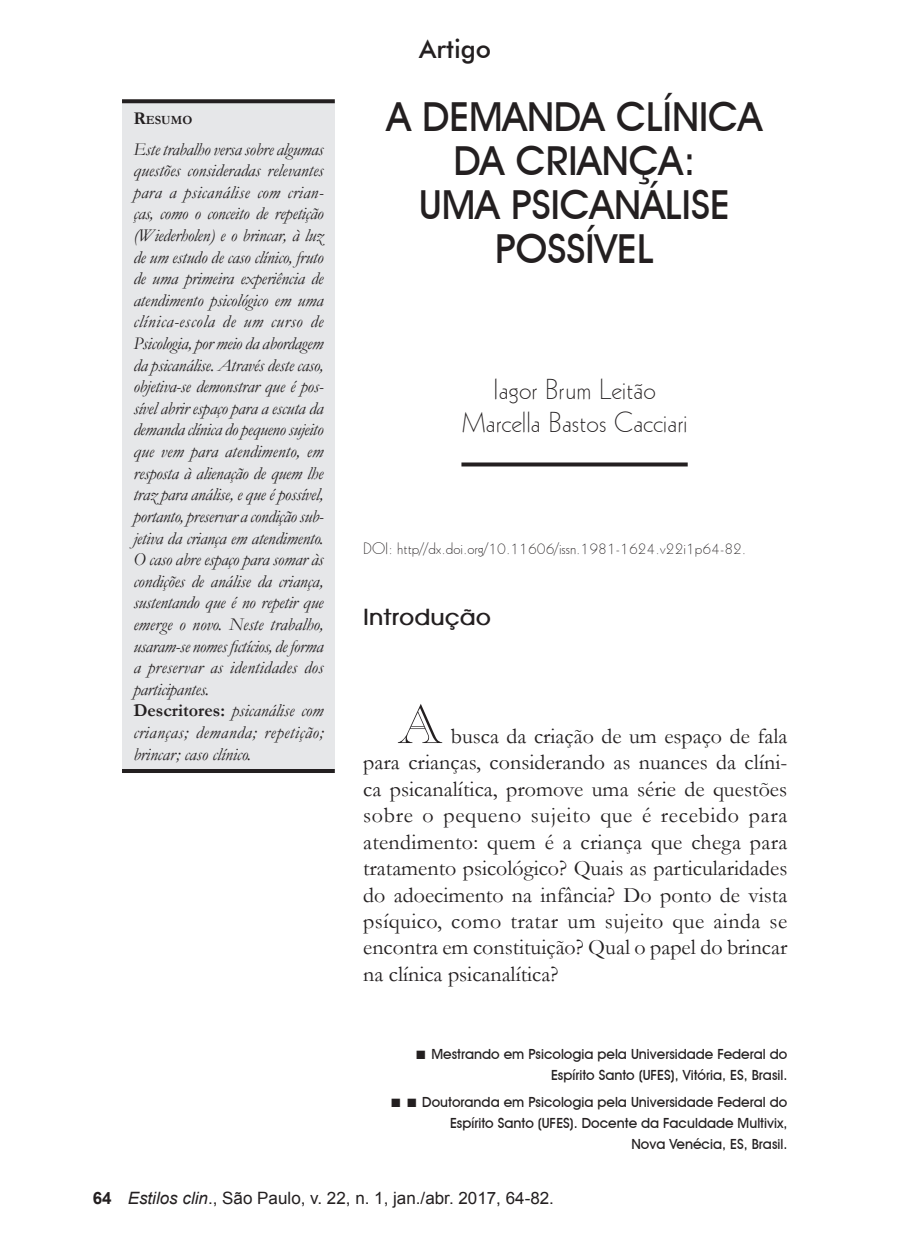
<style>
.page{position:relative;width:908px;height:1248px;background:#fff}
.page>*{position:absolute;margin:0;border:0;box-sizing:border-box;transform-origin:0 0}
.capitular{font:54px "Casque Open Face";color:#231f20}
.titulo{font:500 40px/44px "Avant Garde IT Cby BT";color:#231f20;text-align:center}
.autores{font:28px/33.6px "Geometric 231 BT Light C";color:#231f20;text-align:center}
.TEXTO{font:500 26px "Futura BT";color:#231f20}
.capitular-2{font:22px/26.4px "Garamond";color:#231f20;text-align:justify}
.sub_1{font:700 22px "Avant Garde";color:#231f20}
.resumo{font:italic 18px/21.6px "Garamond";letter-spacing:.01em;color:#231f20;text-align:justify}
.rodape{font:17px "Arial";color:#231f20}
.t1{font:700 17px "Arial";color:#231f20}
.doi{font:16px "Geometric 231 BT Light C";color:#231f20}
.notas{font:500 14px/21px "Avant Garde IT Cby BT";color:#231f20;text-align:right}
.tit-resumo{font:700 12.6px "Garamond";color:#231f20}
.s1{font-size:18px}
.s2{font-weight:700;font-style:normal}
.s3{font-family:"Arial";font-weight:400;font-size:18px}
.s4{font-style:italic}
</style>
<div class="page">
<div style="left:122px;top:101px;width:212px;height:670px;background:#e6e7e9"></div>
<svg style="left:122px;top:99px;width:212px;height:4px"></svg>
<hr style="left:122px;top:769px;width:212px;height:4px;background:#231f20">
<svg style="left:461px;top:462px;width:226px;height:4px"></svg>
<p class="tit-resumo" style="left:133px;top:112px;width:61px"><span class="s1">R</span>ESUMO</p>
<p class="resumo" style="left:133px;top:138px;width:192px">Este trabalho versa sobre algumas questões consideradas relevantes para a psicanálise com crian&shy;ças, como o conceito de repetição (Wiederholen) e o brincar, à luz de um estudo de caso clínico, fruto de uma primeira experiência de atendimento psicológico em uma clínica-escola de um curso de Psicologia, por meio da abordagem da psicanálise. Através deste caso, objetiva-se demonstrar que é pos&shy;sível abrir espaço para a escuta da demanda clínica do pequeno sujeito que vem para atendimento, em resposta à alienação de quem lhe traz para análise, e que é possível, portanto, preservar a condição sub&shy;jetiva da criança em atendimento.<br>O caso abre espaço para somar às condições de análise da criança, sustentando que é no repetir que emerge o novo. Neste trabalho, usaram-se nomes fictícios, de forma a preservar as identidades dos participantes.</p>
<p class="resumo" style="left:133px;top:699px;width:191px"><span class="s2">Descritores:</span> psicanálise com crianças; demanda; repetição; brincar; caso clínico.</p>
<p class="TEXTO" style="left:419px;top:33px;width:73px">Artigo</p>
<p class="titulo" style="left:386px;top:94px;width:377px">A DEMANDA CLÍNICA<br>DA CRIANÇA:<br>UMA PSICANÁLISE<br>POSSÍVEL</p>
<p class="autores" style="left:461px;top:371px;width:227px">Iagor Brum Leitão<br>Marcella Bastos Cacciari</p>
<p class="doi" style="left:363px;top:538px;width:384px">DOI: http//dx.doi.org/10.11606/issn.1981-1624.v22i1p64-82.</p>
<p class="sub_1" style="left:363px;top:603px;width:129px">Introdução</p>
<p class="capitular" style="left:397px;top:691px;width:48px">A</p>
<p class="capitular-2" style="left:363px;top:722px;width:425px;text-indent:88px">busca da criação de um espaço de fala para crianças, considerando as nuances da clíni&shy;ca psicanalítica, promove uma série de questões sobre o pequeno sujeito que é recebido para atendimento: quem é a criança que chega para tratamento psicológico? Quais as particularidades do adoecimento na infância? Do ponto de vista psíquico, como tratar um sujeito que ainda se encontra em constituição? Qual o papel do brincar na clínica psicanalítica?</p>
<p class="notas" style="left:415px;top:1043px;width:373px"><span class="s3">■</span> Mestrando em Psicologia pela Universidade Federal do<br>Espírito Santo (UFES), Vitória, ES, Brasil.</p>
<p class="notas" style="left:390px;top:1090px;width:398px"><span class="s3">■ ■</span> Doutoranda em Psicologia pela Universidade Federal do<br>Espírito Santo (UFES). Docente da Faculdade Multivix,<br>Nova Venécia, ES, Brasil.</p>
<p class="t1" style="left:93px;top:1186px;width:20px">64</p>
<p class="rodape" style="left:128px;top:1186px;width:427px"><span class="s4">Estilos clin</span>., São Paulo, v. 22, n. 1, jan./abr. 2017, 64-82.</p>
</div>
